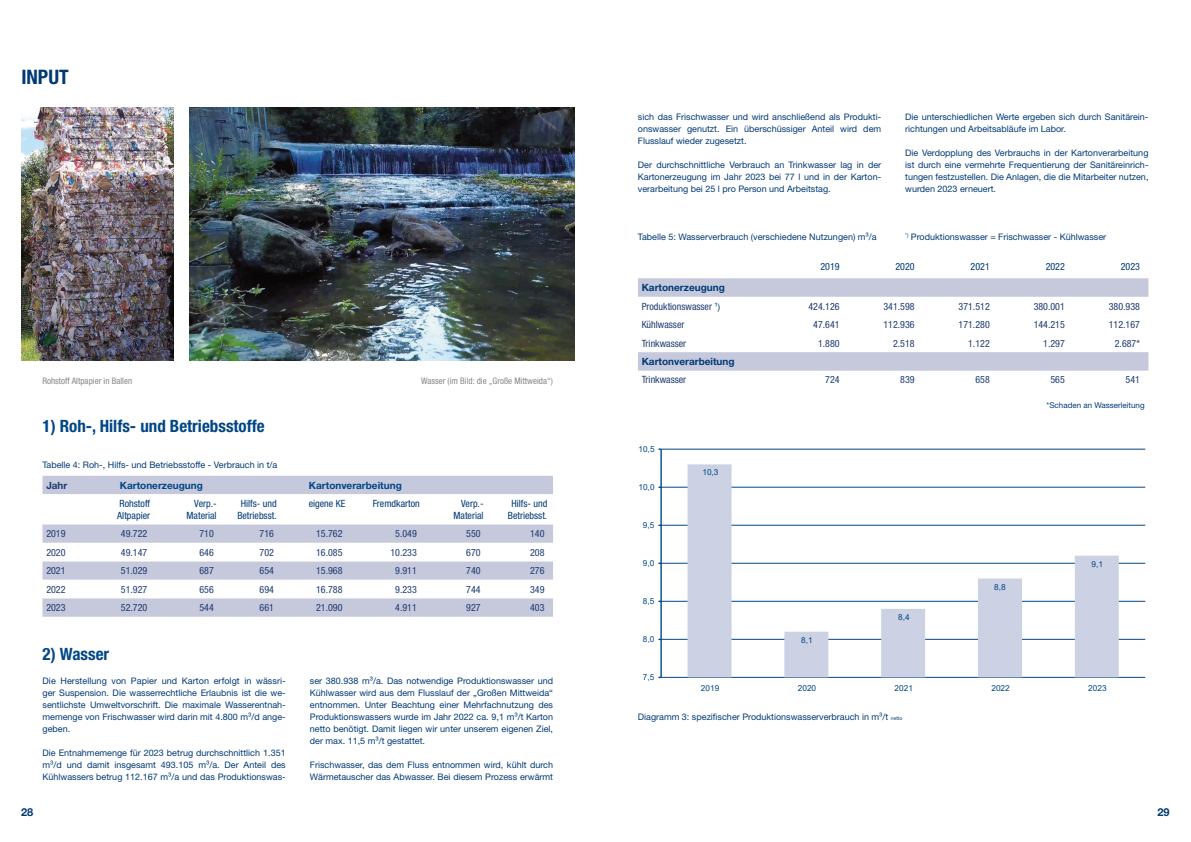
<style>
.page{position:relative;width:1191px;height:842px;background:#fff}
.page>*{position:absolute;margin:0;border:0;box-sizing:border-box;transform-origin:0 0}
.t1{font:700 condensed 20px "Helvetica Neue LT Std";color:#003976}
.t2{font:700 condensed 17px "Helvetica Neue LT Std";color:#004687}
.t3{font:700 11px "Helvetica Neue LT Pro";color:#003976}
.t4{font:condensed 10px/18.5px "Helvetica Neue LT Pro";color:#1f3c72}
.t5{font:condensed 10px/12px "Helvetica Neue LT Pro";color:#003a76;text-align:right}
.t6{font:700 10px "Helvetica Neue LT Pro";color:#004687}
.t7{font:700 10px "Helvetica Neue LT Pro";color:#003a76}
.t8{font:700 10px "Helvetica Neue LT Pro";color:#1f3c72}
.t9{font:9px/12px "Helvetica Neue LT Pro";color:#003976;text-align:justify}
.t10{font:9px "Helvetica Neue LT Pro";color:#003a76}
.t11{font:condensed 9px "Helvetica Neue LT Pro";color:#87888a}
.t12{font:8.3px "Arial";color:#004687}
.t13{font:8px "Helvetica Neue LT Pro";color:#003a76}
.s1{color:#003976}
.s2{font-weight:700;font-stretch:normal;color:#003a76}
.s3{font-stretch:normal;font-size:9px;color:#003a76}
.s4{font-size:5px}
</style>
<div class="page">
<div style="left:42px;top:476px;width:511px;height:141px;background:#c6c8db"></div>
<svg style="left:42px;top:494px;width:511px;height:104px"></svg>
<img style="left:190px;top:108px;width:384px;height:252px">
<img style="left:21px;top:108px;width:152px;height:252px">
<svg style="left:638px;top:278px;width:510px;height:93px"></svg>
<hr style="left:661px;top:677px;width:484px;height:1px;background:#004687">
<hr style="left:661px;top:639px;width:484px;height:1px;background:#004687">
<hr style="left:661px;top:601px;width:484px;height:1px;background:#004687">
<hr style="left:661px;top:563px;width:484px;height:1px;background:#004687">
<hr style="left:661px;top:525px;width:484px;height:1px;background:#004687">
<hr style="left:661px;top:487px;width:484px;height:1px;background:#004687">
<hr style="left:661px;top:449px;width:484px;height:1px;background:#004687">
<svg style="left:687px;top:464px;width:431px;height:213px"></svg>
<hr style="left:660px;top:449px;width:2px;height:228px;background:#004687">
<h1 class="t1" style="left:21px;top:70px;width:49px">INPUT</h1>
<p class="t11" style="left:42px;top:378px;width:91px">Rohstoff Altpapier in Ballen</p>
<h2 class="t2" style="left:43px;top:420px;width:224px">1) Roh-, Hilfs- und Betriebsstoffe</h2>
<p class="t10" style="left:42px;top:462px;width:236px"><span class="s1">Tabelle 4</span>: Roh-, Hilfs- und Betriebsstoffe - Verbrauch in t/a</p>
<p class="t11" style="left:421px;top:378px;width:133px">Wasser (im Bild: die „Große Mittweida“)</p>
<p class="t8" style="left:46px;top:481px;width:23px">Jahr</p>
<p class="t6" style="left:120px;top:481px;width:84px">Kartonerzeugung</p>
<p class="t6" style="left:309px;top:481px;width:94px">Kartonverarbeitung</p>
<p class="t5" style="left:117px;top:498px;width:34px;text-align:left">Rohstoff<br>Altpapier</p>
<p class="t5" style="left:186px;top:498px;width:32px">Verp.-<br>Material</p>
<p class="t5" style="left:237px;top:498px;width:41px;text-align:center">Hilfs- und<br>Betriebsst.</p>
<p class="t5" style="left:309px;top:498px;width:38px">eigene KE</p>
<p class="t5" style="left:373px;top:498px;width:48px">Fremdkarton</p>
<p class="t5" style="left:453px;top:498px;width:32px">Verp.-<br>Material</p>
<p class="t5" style="left:508px;top:498px;width:41px;text-align:center">Hilfs- und<br>Betriebsst.</p>
<p class="t4" style="left:46px;top:526px;width:21px">2019</p>
<p class="t4" style="left:121px;top:526px;width:28px">49.722</p>
<p class="t4" style="left:199px;top:526px;width:16px">710</p>
<p class="t4" style="left:259px;top:526px;width:16px">716</p>
<p class="t4" style="left:316px;top:526px;width:28px">15.762</p>
<p class="t4" style="left:395px;top:526px;width:23px">5.049</p>
<p class="t4" style="left:466px;top:526px;width:16px">550</p>
<p class="t4" style="left:530px;top:526px;width:16px">140</p>
<p class="t4" style="left:46px;top:544px;width:21px">2020</p>
<p class="t4" style="left:121px;top:544px;width:28px">49.147</p>
<p class="t4" style="left:199px;top:544px;width:16px">646</p>
<p class="t4" style="left:259px;top:544px;width:16px">702</p>
<p class="t4" style="left:316px;top:544px;width:28px">16.085</p>
<p class="t4" style="left:390px;top:544px;width:28px">10.233</p>
<p class="t4" style="left:466px;top:544px;width:16px">670</p>
<p class="t4" style="left:530px;top:544px;width:16px">208</p>
<p class="t4" style="left:46px;top:563px;width:21px">2021</p>
<p class="t4" style="left:121px;top:563px;width:28px">51.029</p>
<p class="t4" style="left:199px;top:563px;width:16px">687</p>
<p class="t4" style="left:259px;top:563px;width:16px">654</p>
<p class="t4" style="left:316px;top:563px;width:28px">15.968</p>
<p class="t4" style="left:395px;top:563px;width:23px">9.911</p>
<p class="t4" style="left:466px;top:563px;width:16px">740</p>
<p class="t4" style="left:530px;top:563px;width:16px">276</p>
<p class="t4" style="left:46px;top:581px;width:21px">2022</p>
<p class="t4" style="left:121px;top:581px;width:28px">51.927</p>
<p class="t4" style="left:199px;top:581px;width:16px">656</p>
<p class="t4" style="left:259px;top:581px;width:16px">694</p>
<p class="t4" style="left:316px;top:581px;width:28px">16.788</p>
<p class="t4" style="left:395px;top:581px;width:23px">9.233</p>
<p class="t4" style="left:466px;top:581px;width:16px">744</p>
<p class="t4" style="left:530px;top:581px;width:16px">349</p>
<p class="t4" style="left:46px;top:600px;width:21px">2023</p>
<p class="t4" style="left:121px;top:600px;width:28px">52.720</p>
<p class="t4" style="left:199px;top:600px;width:16px">544</p>
<p class="t4" style="left:259px;top:600px;width:16px">661</p>
<p class="t4" style="left:316px;top:600px;width:28px">21.090</p>
<p class="t4" style="left:395px;top:600px;width:23px">4.911</p>
<p class="t4" style="left:466px;top:600px;width:16px">927</p>
<p class="t4" style="left:530px;top:600px;width:16px">403</p>
<h2 class="t2" style="left:42px;top:648px;width:68px">2) Wasser</h2>
<p class="t9" style="left:43px;top:676px;width:245px">Die Herstellung von Papier und Karton erfolgt in wässri&shy;ger Suspension. Die wasserrechtliche Erlaubnis ist die we&shy;sentlichste Umweltvorschrift. Die maximale Wasserentnah&shy;memenge von Frischwasser wird darin mit 4.800 m³/d ange&shy;geben.</p>
<p class="t9" style="left:43px;top:748px;width:245px">Die Entnahmemenge für 2023 betrug durchschnittlich 1.351 m³/d und damit insgesamt 493.105 m³/a. Der Anteil des Kühlwassers betrug 112.167 m³/a und das Produktionswas-</p>
<p class="t9" style="left:310px;top:676px;width:245px">ser 380.938 m³/a. Das notwendige Produktionswasser und Kühlwasser wird aus dem Flusslauf der „Großen Mittweida“ entnommen. Unter Beachtung einer Mehrfachnutzung des Produktionswassers wurde im Jahr 2022 ca. 9,1 m³/t Karton netto benötigt. Damit liegen wir unter unserem eigenen Ziel, der max. 11,5 m³/t gestattet.</p>
<p class="t9" style="left:310px;top:760px;width:245px">Frischwasser, das dem Fluss entnommen wird, kühlt durch<br>Wärmetauscher das Abwasser. Bei diesem Prozess erwärmt</p>
<p class="t9" style="left:638px;top:112px;width:245px">sich das Frischwasser und wird anschließend als Produkti&shy;onswasser genutzt. Ein überschüssiger Anteil wird dem Flusslauf wieder zugesetzt.</p>
<p class="t9" style="left:638px;top:160px;width:245px">Der durchschnittliche Verbrauch an Trinkwasser lag in der Kartonerzeugung im Jahr 2023 bei 77 l und in der Karton&shy;verarbeitung bei 25 l pro Person und Arbeitstag.</p>
<p class="t9" style="left:905px;top:112px;width:245px">Die unterschiedlichen Werte ergeben sich durch Sanitärein&shy;richtungen und Arbeitsabläufe im Labor.</p>
<p class="t9" style="left:905px;top:148px;width:245px">Die Verdopplung des Verbrauchs in der Kartonverarbeitung ist durch eine vermehrte Frequentierung der Sanitäreinrich&shy;tungen festzustellen. Die Anlagen, die die Mitarbeiter nutzen, wurden 2023 erneuert.</p>
<p class="t10" style="left:638px;top:234px;width:240px"><span class="s1">Tabelle 5</span>: Wasserverbrauch (verschiedene Nutzungen) m³/a</p>
<p class="t10" style="left:905px;top:234px;width:203px"><sup>¹)</sup> Produktionswasser = Frischwasser - Kühlwasser</p>
<p class="t4" style="left:642px;top:280px;width:84px"><span class="s2">Kartonerzeugung<br></span>Produktionswasser <span class="s3">¹)</span></p>
<p class="t5" style="left:820px;top:262px;width:21px">2019</p>
<p class="t5" style="left:895px;top:262px;width:21px">2020</p>
<p class="t5" style="left:970px;top:262px;width:21px">2021</p>
<p class="t5" style="left:1045px;top:262px;width:21px">2022</p>
<p class="t5" style="left:1120px;top:262px;width:21px">2023</p>
<p class="t4" style="left:808px;top:298px;width:33px">424.126</p>
<p class="t4" style="left:883px;top:298px;width:33px">341.598</p>
<p class="t4" style="left:958px;top:298px;width:33px">371.512</p>
<p class="t4" style="left:1033px;top:298px;width:33px">380.001</p>
<p class="t4" style="left:1108px;top:298px;width:33px">380.938</p>
<p class="t4" style="left:642px;top:317px;width:44px">Kühlwasser</p>
<p class="t4" style="left:813px;top:317px;width:28px">47.641</p>
<p class="t4" style="left:883px;top:317px;width:33px">112.936</p>
<p class="t4" style="left:958px;top:317px;width:33px">171.280</p>
<p class="t4" style="left:1033px;top:317px;width:33px">144.215</p>
<p class="t4" style="left:1108px;top:317px;width:33px">112.167</p>
<p class="t4" style="left:642px;top:335px;width:46px">Trinkwasser</p>
<p class="t4" style="left:818px;top:335px;width:23px">1.880</p>
<p class="t4" style="left:893px;top:335px;width:23px">2.518</p>
<p class="t4" style="left:968px;top:335px;width:23px">1.122</p>
<p class="t4" style="left:1043px;top:335px;width:23px">1.297</p>
<p class="t4" style="left:1114px;top:335px;width:27px">2.687*</p>
<p class="t7" style="left:642px;top:358px;width:94px">Kartonverarbeitung</p>
<p class="t4" style="left:642px;top:372px;width:46px">Trinkwasser</p>
<p class="t4" style="left:825px;top:372px;width:16px">724</p>
<p class="t4" style="left:900px;top:372px;width:16px">839</p>
<p class="t4" style="left:975px;top:372px;width:16px">658</p>
<p class="t4" style="left:1050px;top:372px;width:16px">565</p>
<p class="t4" style="left:1125px;top:372px;width:16px">541</p>
<p class="t12" style="left:638px;top:446px;width:18px">10,5</p>
<p class="t12" style="left:638px;top:484px;width:18px">10,0</p>
<p class="t12" style="left:643px;top:522px;width:13px">9,5</p>
<p class="t12" style="left:643px;top:560px;width:13px">9,0</p>
<p class="t12" style="left:643px;top:598px;width:13px">8,5</p>
<p class="t12" style="left:643px;top:636px;width:13px">8,0</p>
<p class="t12" style="left:643px;top:674px;width:13px">7,5</p>
<p class="t12" style="left:702px;top:469px;width:18px">10,3</p>
<p class="t12" style="left:801px;top:637px;width:13px">8,1</p>
<p class="t12" style="left:898px;top:614px;width:13px">8,4</p>
<p class="t13" style="left:1046px;top:402px;width:99px">*Schaden an Wasserleitung</p>
<p class="t12" style="left:994px;top:584px;width:13px">8,8</p>
<p class="t12" style="left:1091px;top:561px;width:13px">9,1</p>
<p class="t12" style="left:701px;top:685px;width:20px">2019</p>
<p class="t12" style="left:798px;top:685px;width:20px">2020</p>
<p class="t12" style="left:894px;top:685px;width:20px">2021</p>
<p class="t12" style="left:991px;top:685px;width:20px">2022</p>
<p class="t12" style="left:1088px;top:685px;width:20px">2023</p>
<p class="t10" style="left:638px;top:714px;width:266px">Diagramm 3: spezifischer Produktionswasserverbrauch in m³/t <span class="s4">netto</span></p>
<p class="t3" style="left:21px;top:808px;width:14px">28</p>
<p class="t3" style="left:1157px;top:808px;width:14px">29</p>
</div>
